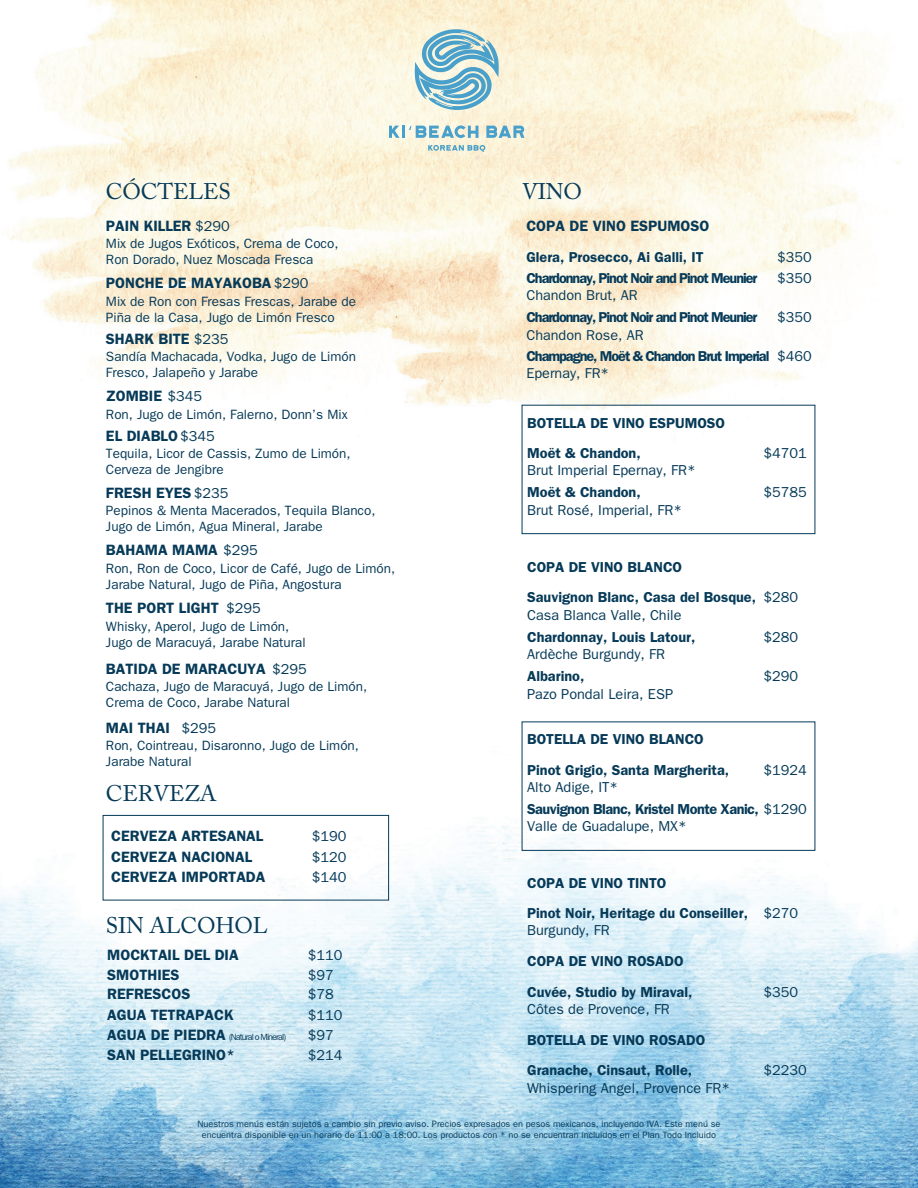
<style>
.page{position:relative;width:918px;height:1188px;background:#fff}
.page>*{position:absolute;margin:0;border:0;box-sizing:border-box;transform-origin:0 0}
.t1{font:22.5px "Adobe Caslon Pro";letter-spacing:-.01em;color:#063a58}
.t2{font:600 15px "ITC Franklin Gothic Std";color:#063a58}
.t3{font:600 14.4px/30.3px "ITC Franklin Gothic Std";color:#063a58}
.t4{font:14.4px "ITC Franklin Gothic Std";color:#063a58}
.t5{font:600 14.4px/17.2px "ITC Franklin Gothic Std";letter-spacing:-.07em;color:#063a58}
.t6{font:600 14.4px/17.4px "ITC Franklin Gothic Std";letter-spacing:-.035em;color:#063a58}
.t7{font:13.5px/16.2px "ITC Franklin Gothic Std";color:#063a58}
.t8{font:9.15px/11.1px "ITC Franklin Gothic Std";color:#063a58;text-align:center}
.t9{font:9px "ITC Franklin Gothic Std";letter-spacing:-.1em;color:#063a58}
.s1{font-weight:400;font-size:14.4px}
.s2{font-weight:400}
</style>
<div class="page">
<img style="left:7px;top:0;width:893px;height:535px">
<img style="left:0;top:721px;width:918px;height:467px">
<svg style="left:415px;top:29px;width:84px;height:81px;background:#a3cad3"></svg>
<svg style="left:428px;top:145px;width:57px;height:7px"></svg>
<svg style="left:389px;top:125px;width:90px;height:13px"></svg>
<svg style="left:486px;top:126px;width:39px;height:12px"></svg>
<div style="left:103px;top:815px;width:286px;height:85px;border:1px solid #063a58"></div>
<div style="left:522px;top:405px;width:293px;height:129px;border:1px solid #063a58"></div>
<div style="left:522px;top:722px;width:293px;height:129px;border:1px solid #063a58"></div>
<h1 class="t1" style="left:106px;top:178px;width:126px">CÓCTELES</h1>
<p class="t2" style="left:106px;top:216px;width:125px">PAIN KILLER <span class="s1">$290</span></p>
<p class="t7" style="left:106px;top:235px;width:234px">Mix de Jugos Exóticos, Crema de Coco,<br>Ron Dorado, Nuez Moscada Fresca</p>
<p class="t2" style="left:106px;top:274px;width:204px">PONCHE DE MAYAKOBA <span class="s1">$290</span></p>
<p class="t7" style="left:106px;top:293px;width:252px">Mix de Ron con Fresas Frescas, Jarabe de<br>Piña de la Casa, Jugo de Limón Fresco</p>
<p class="t2" style="left:106px;top:330px;width:124px">SHARK BITE <span class="s1">$235</span></p>
<p class="t7" style="left:106px;top:348px;width:252px">Sandía Machacada, Vodka, Jugo de Limón<br>Fresco, Jalapeño y Jarabe</p>
<p class="t2" style="left:106px;top:387px;width:98px">ZOMBIE <span class="s1">$345</span></p>
<p class="t7" style="left:106px;top:406px;width:243px">Ron, Jugo de Limón, Falerno, Donn’s Mix</p>
<p class="t2" style="left:106px;top:427px;width:110px">EL DIABLO <span class="s1">$345</span></p>
<p class="t7" style="left:106px;top:445px;width:246px">Tequila, Licor de Cassis, Zumo de Limón,<br>Cerveza de Jengibre</p>
<p class="t2" style="left:106px;top:484px;width:124px">FRESH EYES <span class="s1">$235</span></p>
<p class="t7" style="left:106px;top:502px;width:271px">Pepinos &amp; Menta Macerados, Tequila Blanco,<br>Jugo de Limón, Agua Mineral, Jarabe</p>
<p class="t2" style="left:106px;top:541px;width:153px">BAHAMA MAMA <span class="s1">$295</span></p>
<p class="t7" style="left:106px;top:560px;width:291px">Ron, Ron de Coco, Licor de Café, Jugo de Limón,<br>Jarabe Natural, Jugo de Piña, Angostura</p>
<p class="t2" style="left:106px;top:599px;width:156px">THE PORT LIGHT <span class="s1">$295</span></p>
<p class="t7" style="left:106px;top:618px;width:201px">Whisky, Aperol, Jugo de Limón,<br>Jugo de Maracuyá, Jarabe Natural</p>
<p class="t2" style="left:106px;top:660px;width:202px">BATIDA DE MARACUYA <span class="s1">$295</span></p>
<p class="t7" style="left:106px;top:678px;width:263px">Cachaza, Jugo de Maracuyá, Jugo de Limón,<br>Crema de Coco, Jarabe Natural</p>
<p class="t2" style="left:106px;top:719px;width:112px">MAI THAI <span class="s1">$295</span></p>
<p class="t7" style="left:106px;top:738px;width:254px">Ron, Cointreau, Disaronno, Jugo de Limón,<br>Jarabe Natural</p>
<h1 class="t1" style="left:106px;top:780px;width:112px">CERVEZA</h1>
<p class="t2" style="left:111px;top:827px;width:154px">CERVEZA ARTESANAL</p>
<p class="t4" style="left:312px;top:828px;width:36px">$190</p>
<p class="t2" style="left:111px;top:848px;width:143px">CERVEZA NACIONAL</p>
<p class="t4" style="left:312px;top:849px;width:36px">$120</p>
<p class="t2" style="left:111px;top:868px;width:156px">CERVEZA IMPORTADA</p>
<p class="t4" style="left:312px;top:869px;width:36px">$140</p>
<h1 class="t1" style="left:106px;top:912px;width:163px">SIN ALCOHOL</h1>
<p class="t2" style="left:107px;top:946px;width:133px">MOCKTAIL DEL DIA</p>
<p class="t4" style="left:308px;top:947px;width:36px">$110</p>
<p class="t2" style="left:107px;top:966px;width:74px">SMOTHIES</p>
<p class="t4" style="left:308px;top:966px;width:28px">$97</p>
<p class="t2" style="left:107px;top:985px;width:85px">REFRESCOS</p>
<p class="t4" style="left:308px;top:986px;width:28px">$78</p>
<p class="t2" style="left:107px;top:1006px;width:128px">AGUA TETRAPACK</p>
<p class="t4" style="left:308px;top:1007px;width:36px">$110</p>
<p class="t2" style="left:107px;top:1026px;width:120px">AGUA DE PIEDRA</p>
<p class="t4" style="left:308px;top:1027px;width:28px">$97</p>
<p class="t2" style="left:107px;top:1046px;width:129px">SAN PELLEGRINO*</p>
<p class="t4" style="left:308px;top:1047px;width:36px">$214</p>
<p class="t9" style="left:229px;top:1032px;width:59px">(Natural o Mineral)</p>
<h1 class="t1" style="left:522px;top:178px;width:61px">VINO</h1>
<p class="t2" style="left:526px;top:217px;width:184px">COPA DE VINO ESPUMOSO</p>
<p class="t3" style="left:526px;top:241px;width:179px">Glera, Prosecco, Ai Galli, IT</p>
<p class="t4" style="left:777px;top:248px;width:36px">$350</p>
<p class="t5" style="left:526px;top:269px;width:233px">Chardonnay, Pinot Noir and Pinot Meunier</p>
<p class="t4" style="left:777px;top:270px;width:36px">$350</p>
<p class="t4" style="left:526px;top:287px;width:113px">Chandon Brut, AR</p>
<p class="t4" style="left:526px;top:327px;width:119px">Chandon Rose, AR</p>
<p class="t5" style="left:526px;top:308px;width:233px">Chardonnay, Pinot Noir and Pinot Meunier</p>
<p class="t4" style="left:777px;top:309px;width:36px">$350</p>
<p class="t5" style="left:526px;top:348px;width:287px">Champagne, Moët &amp; Chandon Brut Imperial <span class="s2">$460<br>Epernay, FR*</span></p>
<p class="t3" style="left:527px;top:408px;width:200px">BOTELLA DE VINO ESPUMOSO<br>Moët &amp; Chandon,</p>
<p class="t4" style="left:527px;top:462px;width:170px">Brut Imperial Epernay, FR*</p>
<p class="t3" style="left:527px;top:477px;width:115px">Moët &amp; Chandon,</p>
<p class="t4" style="left:527px;top:501px;width:156px">Brut Rosé, Imperial, FR*</p>
<p class="t4" style="left:763px;top:445px;width:45px">$4701</p>
<p class="t4" style="left:763px;top:484px;width:45px">$5785</p>
<p class="t3" style="left:527px;top:552px;width:272px">COPA DE VINO BLANCO<br>Sauvignon Blanc, Casa del Bosque, <span class="s2">$280</span></p>
<p class="t4" style="left:527px;top:607px;width:156px">Casa Blanca Valle, Chile</p>
<p class="t3" style="left:527px;top:622px;width:170px">Chardonnay, Louis Latour,</p>
<p class="t4" style="left:763px;top:629px;width:36px">$280</p>
<p class="t4" style="left:527px;top:646px;width:139px">Ardèche Burgundy, FR</p>
<p class="t3" style="left:527px;top:661px;width:59px">Albarino,</p>
<p class="t4" style="left:763px;top:668px;width:36px">$290</p>
<p class="t4" style="left:527px;top:685px;width:147px">Pazo Pondal Leira, ESP</p>
<p class="t3" style="left:527px;top:724px;width:204px">BOTELLA DE VINO BLANCO<br>Pinot Grigio, Santa Margherita,</p>
<p class="t4" style="left:527px;top:779px;width:93px">Alto Adige, IT*</p>
<p class="t4" style="left:763px;top:761px;width:45px">$1924</p>
<p class="t6" style="left:527px;top:800px;width:281px">Sauvignon Blanc, Kristel Monte Xanic, <span class="s2">$1290<br>Valle de Guadalupe, MX*</span></p>
<p class="t3" style="left:527px;top:867px;width:272px">COPA DE VINO TINTO<br>Pinot Noir, Heritage du Conseiller, <span class="s2">$270</span></p>
<p class="t4" style="left:527px;top:922px;width:84px">Burgundy, FR</p>
<p class="t3" style="left:527px;top:946px;width:167px">COPA DE VINO ROSADO<br>Cuvée, Studio by Miraval,</p>
<p class="t4" style="left:763px;top:983px;width:36px">$350</p>
<p class="t4" style="left:527px;top:1001px;width:144px">Côtes de Provence, FR</p>
<p class="t3" style="left:527px;top:1025px;width:180px">BOTELLA DE VINO ROSADO<br>Granache, Cinsaut, Rolle,</p>
<p class="t4" style="left:527px;top:1080px;width:204px">Whispering Angel, Provence FR*</p>
<p class="t4" style="left:763px;top:1062px;width:45px">$2230</p>
<p class="t8" style="left:197px;top:1118px;width:525px">Nuestros menús están sujetos a cambio sin previo aviso. Precios expresados en pesos mexicanos, incluyendo IVA. Este menú se encuentra disponible en un horario de 11:00 a 18:00. Los productos con * no se encuentran incluidos en el Plan Todo Incluido</p>
</div>
